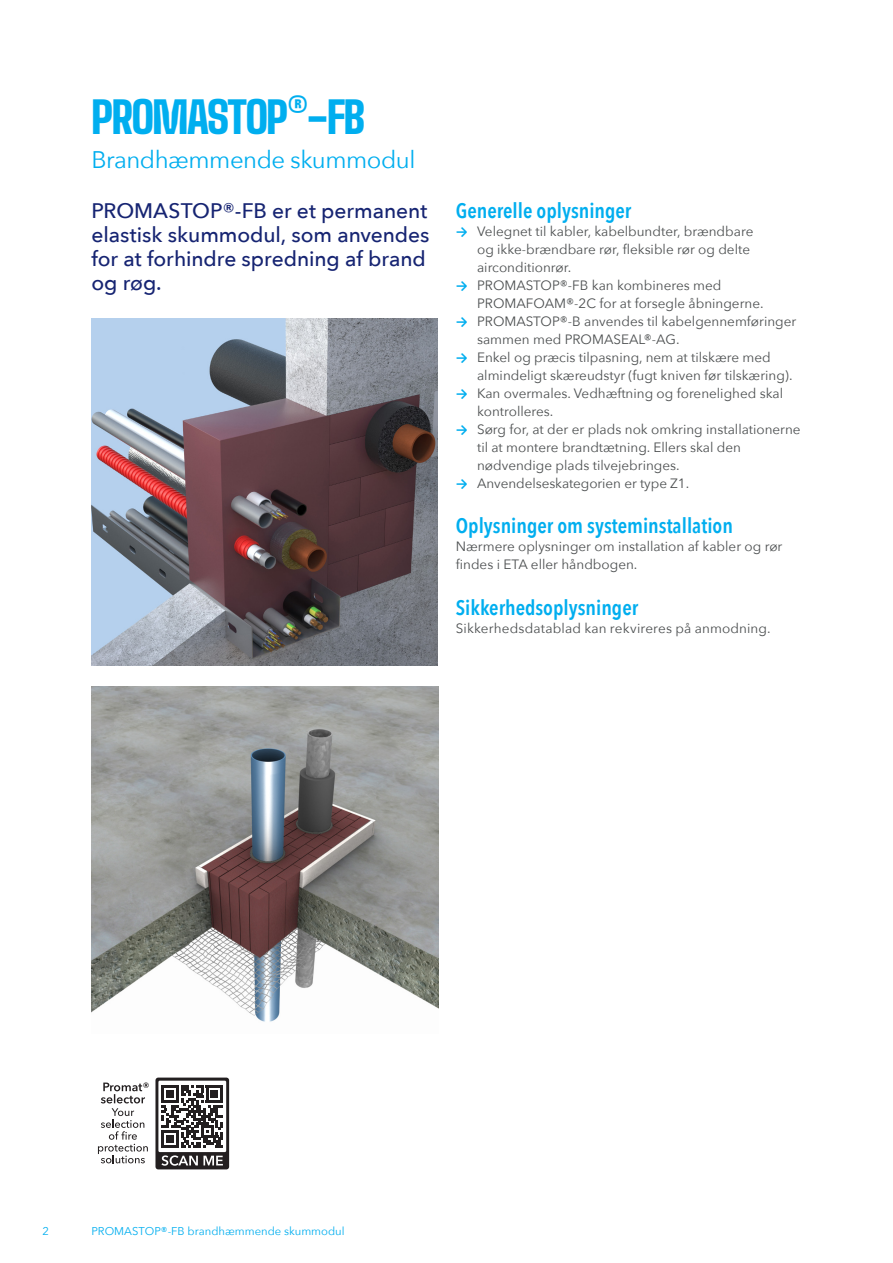
<style>
.page{position:relative;width:893px;height:1263px;background:#fff}
.page>*{position:absolute;margin:0;border:0;box-sizing:border-box;transform-origin:0 0}
.Titel_instruction_nr{font:900 43.5px "Big Shoulders Text";letter-spacing:-.04em;color:#00aeef}
.Instruction_sub_tite{font:24px "Avenir Next";letter-spacing:-.02em;color:#00aeef}
.Inleiding{font:500 21px/24px "Avenir Next";letter-spacing:-.005em;color:#162472}
.Body_Titel{font:600 21px "Avenir Next Condensed";color:#00aeef}
.Body{font:13.5px/18px "Avenir Next";color:#4c4f50}
.t1{font:11.25px "Avenir Next";color:#00aeef}
.s1{font-family:"Calibri";font-weight:700;color:#00aeef}
</style>
<div class="page">
<img style="left:91px;top:319px;width:347px;height:346px">
<img style="left:91px;top:687px;width:348px;height:335px">
<div style="left:155px;top:1077px;width:74px;height:92px;background:linear-gradient(to right,#231f20,#231f20);border-radius:3px"></div>
<div style="left:158px;top:1081px;width:68px;height:71px;background:#fff"></div>
<svg style="left:161px;top:1086px;width:62px;height:61px"></svg>
<svg style="left:161px;top:1155px;width:62px;height:11px"></svg>
<svg style="left:98px;top:1082px;width:51px;height:81px"></svg>
<p class="Titel_instruction_nr" style="left:91px;top:86px;width:275px">PROMASTOP®-FB</p>
<p class="Instruction_sub_tite" style="left:91px;top:140px;width:325px">Brandhæmmende skummodul</p>
<p class="Inleiding" style="left:91px;top:198px;width:340px">PROMASTOP®-FB er et permanent elastisk skummodul, som anvendes for at forhindre spredning af brand og røg.</p>
<p class="Body_Titel" style="left:456px;top:193px;width:177px">Generelle oplysninger</p>
<p class="Body" style="left:477px;top:222px;width:278px;text-indent:-21px"><span class="s1">→</span> Velegnet til kabler, kabelbundter, brændbare og ikke-brændbare rør, fleksible rør og delte airconditionrør.</p>
<p class="Body" style="left:477px;top:276px;width:288px;text-indent:-21px"><span class="s1">→</span> PROMASTOP®-FB kan kombineres med<br>PROMAFOAM®-2C for at forsegle åbningerne.</p>
<p class="Body" style="left:477px;top:312px;width:321px;text-indent:-21px"><span class="s1">→</span> PROMASTOP®-B anvendes til kabelgennemføringer sammen med PROMASEAL®-AG.</p>
<p class="Body" style="left:477px;top:348px;width:317px;text-indent:-21px"><span class="s1">→</span> Enkel og præcis tilpasning, nem at tilskære med almindeligt skæreudstyr (fugt kniven før tilskæring).</p>
<p class="Body" style="left:477px;top:384px;width:308px;text-indent:-21px"><span class="s1">→</span> Kan overmales. Vedhæftning og forenelighed skal kontrolleres.</p>
<p class="Body" style="left:477px;top:420px;width:325px;text-indent:-21px"><span class="s1">→</span> Sørg for, at der er plads nok omkring installationerne til at montere brandtætning. Ellers skal den nødvendige plads tilvejebringes.</p>
<p class="Body" style="left:456px;top:474px;width:235px"><span class="s1">→</span> Anvendelseskategorien er type Z1.</p>
<p class="Body_Titel" style="left:456px;top:508px;width:279px">Oplysninger om systeminstallation</p>
<p class="Body" style="left:456px;top:537px;width:328px">Nærmere oplysninger om installation af kabler og rør findes i ETA eller håndbogen.</p>
<p class="Body_Titel" style="left:456px;top:589px;width:184px">Sikkerhedsoplysninger</p>
<p class="Body" style="left:456px;top:619px;width:316px">Sikkerhedsdatablad kan rekvireres på anmodning.</p>
<p class="t1" style="left:43px;top:1222px;width:8px">2</p>
<p class="t1" style="left:91px;top:1222px;width:255px">PROMASTOP®-FB brandhæmmende skummodul</p>
</div>
